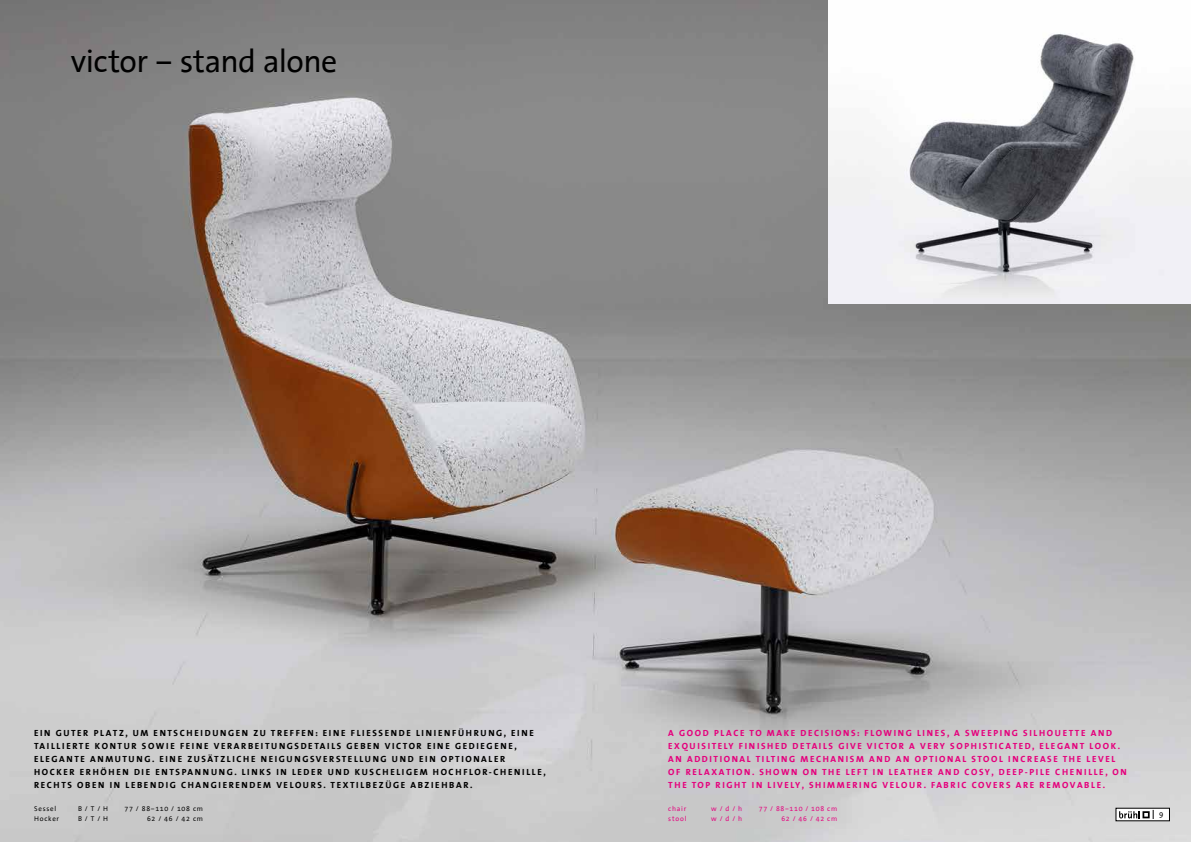
<style>
.page{position:relative;width:1191px;height:842px;background:#fff}
.page>*{position:absolute;margin:0;border:0;box-sizing:border-box;transform-origin:0 0}
.t1{font:32px "The Sans Office";letter-spacing:-.02em;color:#000}
.t2{font:700 9px/13px "The Sans Office";letter-spacing:.18em;color:#000}
.t3{font:700 9px/13px "The Sans Office";letter-spacing:.18em;color:#e5007c}
.t4{font:7.8px "The Sans Office";color:#000}
.t5{font:7px "The Sans Office";letter-spacing:.105em;color:#000}
.t6{font:7px "The Sans Office";letter-spacing:.105em;color:#e5007c}
</style>
<div class="page">
<img style="left:0;top:0;width:1191px;height:842px">
<img style="left:828px;top:0;width:363px;height:303px">
<div style="left:1116px;top:808px;width:53px;height:13px;background:#fff"></div>
<svg style="left:1119px;top:810px;width:34px;height:9px"></svg>
<h1 class="t1" style="left:71px;top:41px;width:268px">victor – stand alone</h1>
<p class="t2" style="left:34px;top:727px;width:513px">EIN GUTER PLATZ, UM ENTSCHEIDUNGEN ZU TREFFEN: EINE FLIESSENDE LINIENFÜHRUNG, EINE TAILLIERTE KONTUR SOWIE FEINE VERARBEITUNGSDETAILS GEBEN VICTOR EINE GEDIEGENE, ELEGANTE ANMUTUNG. EINE ZUSÄTZLICHE NEIGUNGSVERSTELLUNG UND EIN OPTIONALER HOCKER ERHÖHEN DIE ENTSPANNUNG. LINKS IN LEDER UND KUSCHELIGEM HOCHFLOR-CHENILLE, RECHTS OBEN IN LEBENDIG CHANGIERENDEM VELOURS. TEXTILBEZÜGE ABZIEHBAR.</p>
<p class="t5" style="left:34px;top:804px;width:24px">Sessel</p>
<p class="t5" style="left:78px;top:804px;width:32px">B / T / H</p>
<p class="t5" style="left:125px;top:804px;width:80px">77 / 88–110 / 108 cm</p>
<p class="t5" style="left:34px;top:814px;width:27px">Hocker</p>
<p class="t5" style="left:78px;top:814px;width:32px">B / T / H</p>
<p class="t5" style="left:147px;top:814px;width:57px">62 / 46 / 42 cm</p>
<p class="t3" style="left:668px;top:727px;width:460px">A GOOD PLACE TO MAKE DECISIONS: FLOWING LINES, A SWEEPING SILHOUETTE AND EXQUISITELY FINISHED DETAILS GIVE VICTOR A VERY SOPHISTICATED, ELEGANT LOOK.<br>AN ADDITIONAL TILTING MECHANISM AND AN OPTIONAL STOOL INCREASE THE LEVEL OF RELAXATION. SHOWN ON THE LEFT IN LEATHER AND COSY, DEEP-PILE CHENILLE, ON THE TOP RIGHT IN LIVELY, SHIMMERING VELOUR. FABRIC COVERS ARE REMOVABLE.</p>
<p class="t6" style="left:668px;top:804px;width:20px">chair</p>
<p class="t6" style="left:711px;top:804px;width:33px">w / d / h</p>
<p class="t6" style="left:759px;top:804px;width:80px">77 / 88–110 / 108 cm</p>
<p class="t6" style="left:668px;top:814px;width:20px">stool</p>
<p class="t6" style="left:711px;top:814px;width:33px">w / d / h</p>
<p class="t6" style="left:781px;top:814px;width:57px">62 / 46 / 42 cm</p>
<p class="t4" style="left:1159px;top:809px;width:6px">9</p>
</div>
